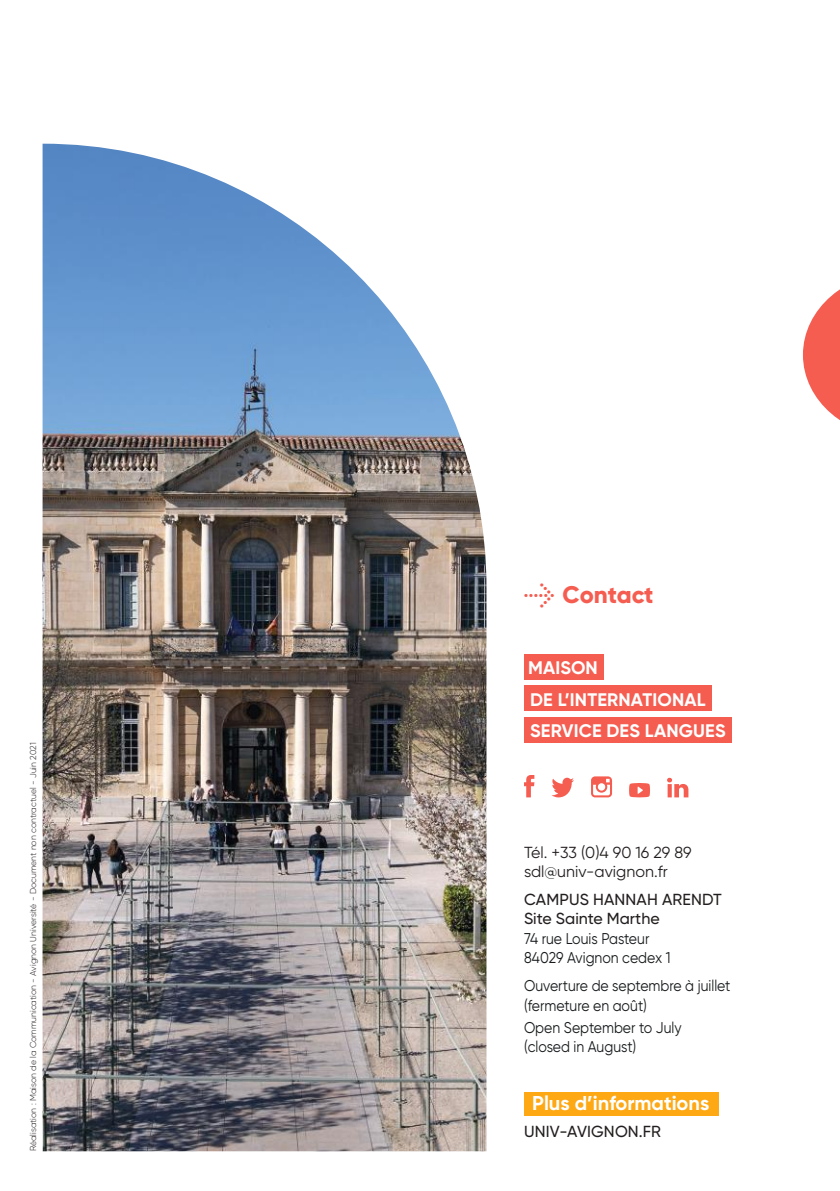
<style>
.page{position:relative;width:840px;height:1191px;background:#fff}
.page>*{position:absolute;margin:0;border:0;box-sizing:border-box;transform-origin:0 0}
.t1{font:800 24px "Gilroy";color:#f55d51}
.t2{font:700 20px "Gilroy";color:#fff}
.t3{font:700 18.2px/31.4px "Gilroy";letter-spacing:.01em;color:#fff}
.t4{font:500 16px/19.2px "Gilroy";letter-spacing:.01em;color:#241f1f}
.t5{font:16px/19.2px "Gilroy";color:#241f1f}
.t6{font:15.6px/19.4px "Gilroy";color:#171a1c;scale:.9 1}
.t7{font:300 8.6px "Gilroy";color:#241f1f}
.s1{font-family:"Arrowstfb";font-weight:400}
</style>
<div class="page">
<svg style="left:524px;top:775px;width:10px;height:22px"></svg>
<svg style="left:551px;top:777px;width:22px;height:20px"></svg>
<svg style="left:629px;top:783px;width:20px;height:14px"></svg>
<svg style="left:667px;top:778px;width:21px;height:19px"></svg>
<svg style="left:591px;top:776px;width:20px;height:21px"></svg>
<div style="left:523px;top:654px;width:80px;height:25px;background:#f55d51"></div>
<div style="left:523px;top:685px;width:188px;height:26px;background:#f55d51"></div>
<div style="left:523px;top:717px;width:207px;height:25px;background:#f55d51"></div>
<div style="left:523px;top:1092px;width:195px;height:23px;background:#fea814"></div>
<img style="left:43px;top:144px;width:443px;height:1007px">
<svg style="left:803px;top:290px;width:36px;height:130px"></svg>
<p class="t7" style="left:28px;top:1151px;width:410px;rotate:-90deg">Réalisation : Maison de la Communication - Avignon Université - Document non contractuel - Juin 2021</p>
<h1 class="t1" style="left:523px;top:580px;width:131px"><span class="s1">G</span> Contact</h1>
<p class="t3" style="left:528px;top:652px;width:199px">MAISON<br>DE L’INTERNATIONAL<br>SERVICE DES LANGUES</p>
<p class="t5" style="left:523px;top:842px;width:169px">Tél. +33 (0)4 90 16 29 89 sdl@univ-avignon.fr</p>
<p class="t4" style="left:523px;top:889px;width:199px">CAMPUS HANNAH ARENDT<br>Site Sainte Marthe</p>
<p class="t6" style="left:523px;top:928px;width:164px">74 rue Louis Pasteur<br>84029 Avignon cedex 1</p>
<p class="t6" style="left:523px;top:976px;width:231px">Ouverture de septembre à juillet (fermeture en août)</p>
<p class="t6" style="left:523px;top:1017px;width:176px">Open September to July (closed in August)</p>
<p class="t2" style="left:532px;top:1090px;width:178px">Plus d’informations</p>
<p class="t4" style="left:524px;top:1121px;width:138px">UNIV-AVIGNON.FR</p>
</div>
